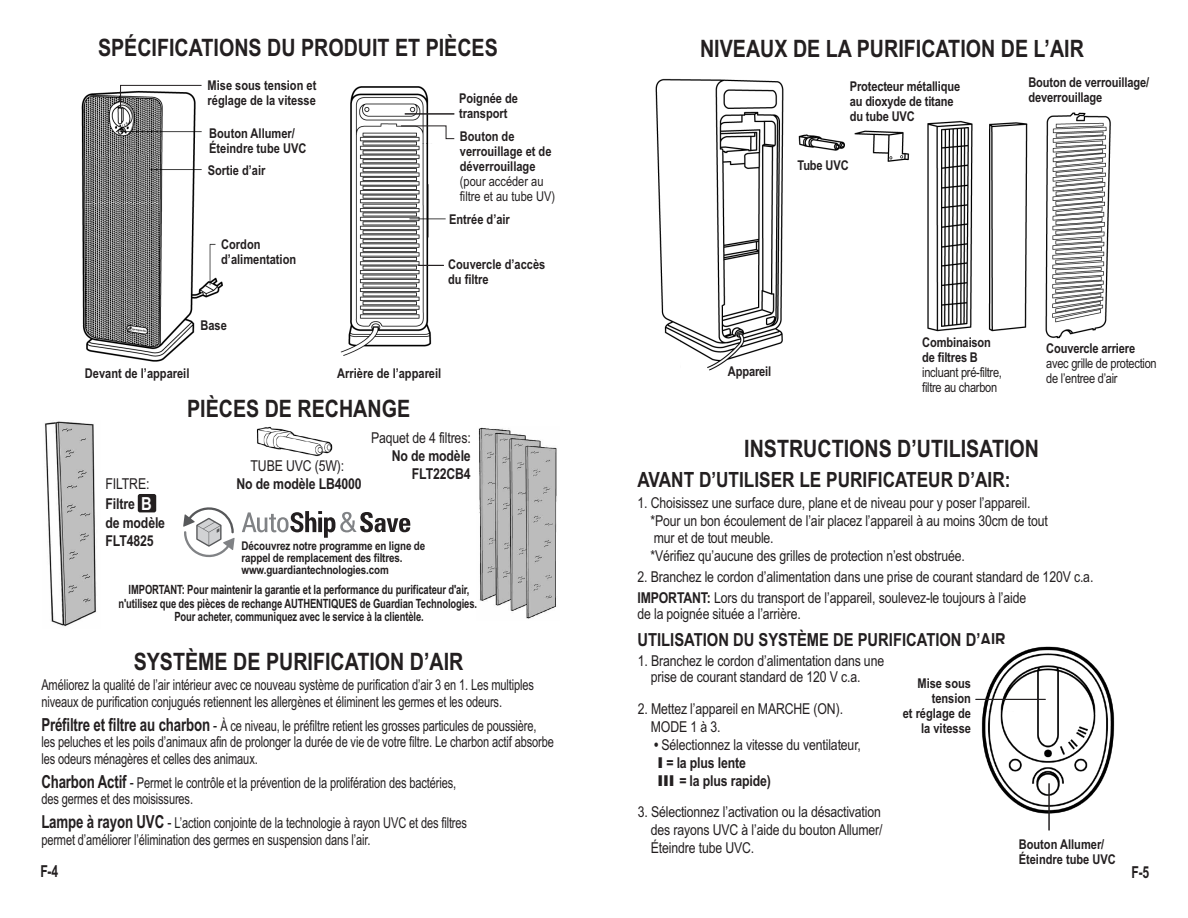
<style>
.page{position:relative;width:1188px;height:918px;background:#fff}
.page>*{position:absolute;margin:0;border:0;box-sizing:border-box;transform-origin:0 0}
.t1{font:700 24px "Arial Narrow";color:#231f20}
.t2{font:700 21px "Arial Narrow";color:#231f20}
.t3{font:700 18px "Arial Narrow";color:#231f20}
.t4{font:700 18px "Arial Narrow";color:#fff}
.t5{font:700 16.5px "Arial Narrow";color:#231f20;scale:.9 1}
.t6{font:15px/18px "Arial Narrow";letter-spacing:-.01em;color:#231f20}
.t7{font:15px/16.5px "Arial Narrow";letter-spacing:-.01em;color:#231f20;scale:.9 1}
.t8{font:700 15px/19.5px "Arial Narrow";letter-spacing:-.01em;color:#231f20}
.t9{font:700 13.5px/15px "Arial Narrow";color:#231f20}
.t10{font:13.5px/15px "Arial Narrow";letter-spacing:-.02em;color:#231f20}
.t11{font:13.5px/15px "Arial Narrow";color:#231f20}
.t12{font:700 12.75px/13.5px "Arial Narrow";letter-spacing:-.01em;color:#231f20;text-align:center;scale:.9 1}
.t13{font:700 12px/12px "Arial Narrow";letter-spacing:-.01em;color:#231f20}
.s1{font-weight:700}
.s2{font-family:"Arial";font-weight:900}
.s3{font-weight:700;font-size:18px}
.s4{font-size:16.5px}
</style>
<div class="page">
<img style="left:81px;top:84px;width:368px;height:278px">
<img style="left:655px;top:78px;width:456px;height:293px">
<div style="left:138px;top:494px;width:18px;height:18px;background:#231f20;border-radius:2px"></div>
<svg style="left:183px;top:507px;width:52px;height:51px"></svg>
<svg style="left:242px;top:511px;width:168px;height:27px"></svg>
<img style="left:44px;top:421px;width:52px;height:206px">
<img style="left:257px;top:426px;width:76px;height:31px">
<img style="left:478px;top:427px;width:79px;height:192px">
<hr style="left:405px;top:114px;width:49px;height:1px;background:#231f20">
<svg style="left:400px;top:125px;width:55px;height:14px"></svg>
<svg style="left:418px;top:265px;width:26px;height:1px"></svg>
<img style="left:980px;top:646px;width:135px;height:170px">
<hr style="left:1049px;top:783px;width:1px;height:47px;background:#231f20">
<hr style="left:976px;top:699px;width:70px;height:1px;background:#231f20">
<svg style="left:120px;top:85px;width:82px;height:24px"></svg>
<h1 class="t1" style="left:98px;top:34px;width:401px">SPÉCIFICATIONS DU PRODUIT ET PIÈCES</h1>
<p class="t9" style="left:208px;top:78px;width:110px">Mise sous tension et réglage de la vitesse</p>
<p class="t9" style="left:209px;top:126px;width:99px">Bouton Allumer/<br>Éteindre tube UVC</p>
<p class="t9" style="left:208px;top:162px;width:59px">Sortie d’air</p>
<p class="t9" style="left:221px;top:237px;width:77px">Cordon d’alimentation</p>
<p class="t9" style="left:200px;top:318px;width:28px">Base</p>
<p class="t9" style="left:459px;top:90px;width:61px">Poignée de transport</p>
<p class="t9" style="left:460px;top:129px;width:93px">Bouton de verrouillage et de déverrouillage</p>
<p class="t11" style="left:460px;top:174px;width:97px">(pour accéder au filtre et au tube UV)</p>
<p class="t9" style="left:449px;top:212px;width:62px">Entrée d’air</p>
<p class="t9" style="left:448px;top:257px;width:99px">Couvercle d’accès du filtre</p>
<p class="t9" style="left:85px;top:366px;width:106px">Devant de l’appareil</p>
<p class="t9" style="left:337px;top:366px;width:105px">Arrière de l’appareil</p>
<h1 class="t1" style="left:187px;top:395px;width:225px">PIÈCES DE RECHANGE</h1>
<h1 class="t1" style="left:700px;top:35px;width:385px">NIVEAUX DE LA PURIFICATION DE L’AIR</h1>
<p class="t9" style="left:850px;top:79px;width:112px">Protecteur métallique au dioxyde de titane du tube UVC</p>
<p class="t9" style="left:798px;top:158px;width:53px">Tube UVC</p>
<p class="t9" style="left:1028px;top:75px;width:122px">Bouton de verrouillage/ deverrouillage</p>
<p class="t9" style="left:728px;top:364px;width:45px">Appareil</p>
<p class="t9" style="left:922px;top:335px;width:70px">Combinaison de filtres B</p>
<p class="t10" style="left:922px;top:365px;width:81px">incluant pré-filtre, filtre au charbon</p>
<p class="t9" style="left:1046px;top:341px;width:90px">Couvercle arriere</p>
<p class="t10" style="left:1046px;top:356px;width:112px">avec grille de protection de l’entree d’air</p>
<p class="t6" style="left:371px;top:429px;width:101px">Paquet de 4 filtres:</p>
<p class="t8" style="left:392px;top:447px;width:81px;line-height:18px;text-align:right">No de modèle<br>FLT22CB4</p>
<h1 class="t1" style="left:744px;top:434px;width:296px">INSTRUCTIONS D’UTILISATION</h1>
<h2 class="t2" style="left:637px;top:468px;width:375px">AVANT D’UTILISER LE PURIFICATEUR D’AIR:</h2>
<p class="t6" style="left:651px;top:494px;width:399px;text-indent:-13px">1. Choisissez une surface dure, plane et de niveau pour y poser l’appareil. *Pour un bon écoulement de l’air placez l’appareil à au moins 30cm de tout</p>
<p class="t6" style="left:651px;top:529px;width:316px">mur et de tout meuble.<br>*Vérifiez qu’aucune des grilles de protection n’est obstruée.</p>
<p class="t6" style="left:637px;top:566px;width:457px;line-height:21px">2. Branchez le cordon d’alimentation dans une prise de courant standard de 120V c.a.<br><span class="s1">IMPORTANT:</span> Lors du transport de l’appareil, soulevez-le toujours à l’aide</p>
<p class="t6" style="left:637px;top:605px;width:165px">de la poignée située a l’arrière.</p>
<p class="t3" style="left:637px;top:630px;width:370px">UTILISATION DU SYSTÈME DE PURIFICATION D’AIR</p>
<p class="t6" style="left:651px;top:652px;width:235px;line-height:16.5px;text-indent:-13px">1. Branchez le cordon d’alimentation dans une prise de courant standard de 120 V c.a.</p>
<p class="t6" style="left:651px;top:700px;width:194px;text-indent:-13px">2. Mettez l’appareil en MARCHE (ON).<br>MODE 1 à 3.</p>
<p class="t6" style="left:654px;top:736px;width:208px"><span class="s1">•</span> Sélectionnez la vitesse du ventilateur,<br><span class="s2">I</span> <span class="s1">= la plus lente<br></span><span class="s2">III</span> <span class="s1">= la plus rapide)</span></p>
<p class="t6" style="left:651px;top:803px;width:233px;text-align:justify;text-indent:-13px">3. Sélectionnez l’activation ou la désactivation des rayons UVC à l’aide du bouton Allumer/ Éteindre tube UVC.</p>
<p class="t6" style="left:251px;top:457px;width:95px">TUBE UVC (5W):</p>
<p class="t8" style="left:237px;top:474px;width:127px">No de modèle LB4000</p>
<p class="t6" style="left:106px;top:475px;width:45px">FILTRE:</p>
<p class="t8" style="left:106px;top:494px;width:61px">Filtre B<br>de modèle</p>
<p class="t8" style="left:106px;top:531px;width:50px">FLT4825</p>
<p class="t4" style="left:141px;top:493px;width:12px">B</p>
<p class="t13" style="left:242px;top:540px;width:185px">Découvrez notre programme en ligne de rappel de remplacement des filtres. www.guardiantechnologies.com</p>
<p class="t12" style="left:119px;top:583px;width:400px">IMPORTANT: Pour maintenir la garantie et la performance du purificateur d'air, n'utilisez que des pièces de rechange AUTHENTIQUES de Guardian Technologies.<br>Pour acheter, communiquez avec le service à la clientèle.</p>
<h1 class="t1" style="left:134px;top:648px;width:331px">SYSTÈME DE PURIFICATION D’AIR</h1>
<p class="t7" style="left:41px;top:677px;width:549px">Améliorez la qualité de l’air intérieur avec ce nouveau système de purification d’air 3 en 1. Les multiples niveaux de purification conjugués retiennent les allergènes et éliminent les germes et les odeurs.</p>
<p class="t7" style="left:41px;top:717px;width:571px"><span class="s3">Préfiltre et filtre au charbon</span> <span class="s4">-</span> À ce niveau, le préfiltre retient les grosses particules de poussière, les peluches et les poils d’animaux afin de prolonger la durée de vie de votre filtre. Le charbon actif absorbe les odeurs ménagères et celles des animaux.</p>
<p class="t7" style="left:41px;top:774px;width:463px"><span class="s3">Charbon Actif</span> <span class="s4">-</span> Permet le contrôle et la prévention de la prolifération des bactéries, des germes et des moisissures.</p>
<p class="t7" style="left:41px;top:815px;width:475px"><span class="s3">Lampe à rayon UVC</span> <span class="s4">-</span> L’action conjointe de la technologie à rayon UVC et des filtres permet d’améliorer l’élimination des germes en suspension dans l’air.</p>
<p class="t9" style="left:903px;top:676px;width:70px;text-align:right">Mise sous tension<br>et réglage de la vitesse</p>
<p class="t9" style="left:1019px;top:837px;width:99px">Bouton Allumer/<br>Éteindre tube UVC</p>
<p class="t5" style="left:40px;top:862px;width:21px">F-4</p>
<p class="t5" style="left:1132px;top:863px;width:21px">F-5</p>
</div>
